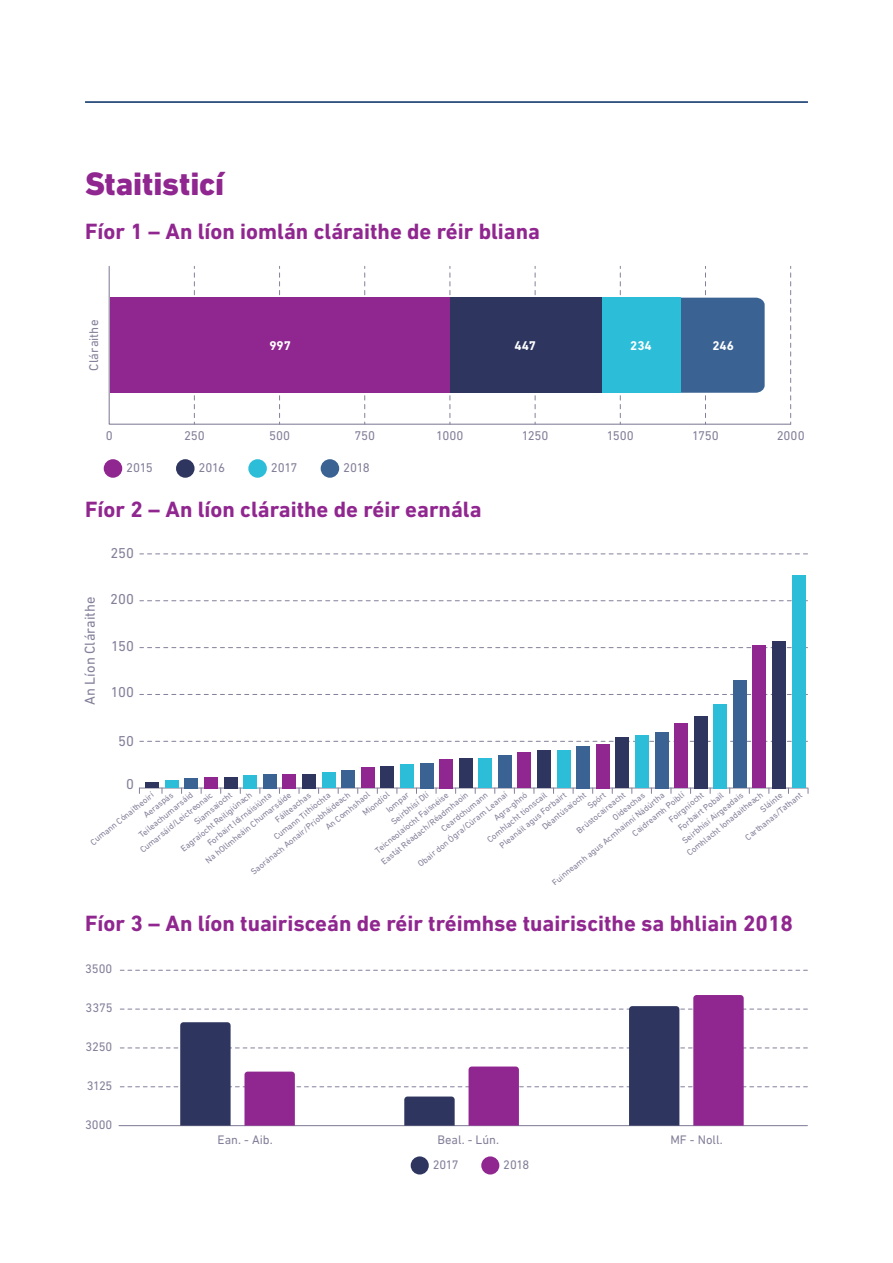
<style>
.page{position:relative;width:893px;height:1263px;background:#fff}
.page>*{position:absolute;margin:0;border:0;box-sizing:border-box;transform-origin:0 0}
.Heading_1{font:800 33px "DIN Next LT Pro";letter-spacing:-.005em;color:#90268f}
.Heading_2{font:700 22.5px "DIN Next LT Pro";color:#90268f}
.t1{font:14.55px "DIN Next LT Pro";color:#847f99}
.t2{font:12.9px "DIN Next LT Pro";letter-spacing:-.005em;color:#847f99}
.t3{font:700 12.9px "DIN Next LT Pro";color:#fff}
.t4{font:12.6px "DIN Next LT Pro";color:#847f99}
.t5{font:8.7px "DIN Next LT Pro";color:#847f99}
</style>
<div class="page">
<hr style="left:85px;top:101px;width:723px;height:2px;background:#002c62">
<div style="left:104px;top:459px;width:18px;height:19px;background:#90268f;border-radius:50%"></div>
<div style="left:176px;top:459px;width:19px;height:19px;background:#2e355f;border-radius:50%"></div>
<div style="left:248px;top:459px;width:19px;height:19px;background:#2cbdd8;border-radius:50%"></div>
<div style="left:321px;top:459px;width:18px;height:19px;background:#3a6293;border-radius:50%"></div>
<svg style="left:108px;top:266px;width:684px;height:159px"></svg>
<svg style="left:681px;top:266px;width:84px;height:158px"></svg>
<div style="left:601px;top:298px;width:80px;height:95px;background:#2cbdd8"></div>
<div style="left:449px;top:298px;width:152px;height:95px;background:#2e355f"></div>
<div style="left:110px;top:298px;width:339px;height:95px;background:#90268f"></div>
<svg style="left:140px;top:741px;width:667px;height:1px"></svg>
<svg style="left:140px;top:694px;width:667px;height:1px"></svg>
<svg style="left:140px;top:647px;width:667px;height:1px"></svg>
<svg style="left:140px;top:600px;width:667px;height:1px"></svg>
<svg style="left:140px;top:553px;width:667px;height:1px"></svg>
<hr style="left:139px;top:788px;width:668px;height:1px;background:#847f99">
<div style="left:792px;top:575px;width:13px;height:213px;background:#2cbdd8"></div>
<div style="left:772px;top:641px;width:14px;height:147px;background:#2e355f"></div>
<div style="left:753px;top:646px;width:13px;height:142px;background:#90268f"></div>
<div style="left:733px;top:680px;width:14px;height:108px;background:#3a6293"></div>
<div style="left:714px;top:704px;width:13px;height:84px;background:#2cbdd8"></div>
<div style="left:694px;top:716px;width:13px;height:72px;background:#2e355f"></div>
<div style="left:674px;top:723px;width:14px;height:65px;background:#90268f"></div>
<div style="left:655px;top:732px;width:13px;height:56px;background:#3a6293"></div>
<div style="left:635px;top:736px;width:14px;height:52px;background:#2cbdd8"></div>
<div style="left:616px;top:737px;width:13px;height:51px;background:#2e355f"></div>
<div style="left:596px;top:744px;width:13px;height:44px;background:#90268f"></div>
<div style="left:576px;top:746px;width:14px;height:42px;background:#3a6293"></div>
<div style="left:557px;top:751px;width:13px;height:37px;background:#2cbdd8"></div>
<div style="left:537px;top:751px;width:14px;height:37px;background:#2e355f"></div>
<div style="left:518px;top:752px;width:13px;height:36px;background:#90268f"></div>
<div style="left:498px;top:755px;width:14px;height:33px;background:#3a6293"></div>
<div style="left:479px;top:758px;width:13px;height:30px;background:#2cbdd8"></div>
<div style="left:459px;top:758px;width:13px;height:30px;background:#2e355f"></div>
<div style="left:439px;top:759px;width:14px;height:29px;background:#90268f"></div>
<div style="left:420px;top:763px;width:13px;height:25px;background:#3a6293"></div>
<div style="left:400px;top:765px;width:14px;height:23px;background:#2cbdd8"></div>
<div style="left:381px;top:767px;width:13px;height:21px;background:#2e355f"></div>
<div style="left:361px;top:767px;width:13px;height:21px;background:#90268f"></div>
<div style="left:341px;top:770px;width:14px;height:18px;background:#3a6293"></div>
<div style="left:322px;top:772px;width:13px;height:16px;background:#2cbdd8"></div>
<div style="left:302px;top:774px;width:14px;height:14px;background:#2e355f"></div>
<div style="left:283px;top:774px;width:13px;height:14px;background:#90268f"></div>
<div style="left:263px;top:774px;width:14px;height:14px;background:#3a6293"></div>
<div style="left:244px;top:775px;width:13px;height:13px;background:#2cbdd8"></div>
<div style="left:224px;top:777px;width:13px;height:11px;background:#2e355f"></div>
<div style="left:204px;top:777px;width:14px;height:11px;background:#90268f"></div>
<div style="left:185px;top:778px;width:13px;height:10px;background:#3a6293"></div>
<div style="left:165px;top:781px;width:14px;height:7px;background:#2cbdd8"></div>
<div style="left:146px;top:782px;width:13px;height:6px;background:#2e355f"></div>
<hr style="left:119px;top:1125px;width:688px;height:1px;background:#847f99">
<svg style="left:119px;top:970px;width:688px;height:1px"></svg>
<div style="left:411px;top:1156px;width:18px;height:18px;background:#2e355f;border-radius:50%"></div>
<div style="left:481px;top:1156px;width:18px;height:18px;background:#90268f;border-radius:50%"></div>
<svg style="left:120px;top:995px;width:687px;height:130px"></svg>
<p class="Heading_1" style="left:85px;top:164px;width:141px">Staitisticí</p>
<p class="Heading_2" style="left:85px;top:218px;width:457px">Fíor 1 – An líon iomlán cláraithe de réir bliana</p>
<p class="t2" style="left:86px;top:371px;width:52px;rotate:-90deg">Cláraithe</p>
<p class="t3" style="left:269px;top:338px;width:23px">997</p>
<p class="t3" style="left:514px;top:338px;width:23px">447</p>
<p class="t3" style="left:630px;top:338px;width:23px">234</p>
<p class="t3" style="left:712px;top:338px;width:23px">246</p>
<p class="t2" style="left:106px;top:428px;width:8px">0</p>
<p class="t2" style="left:184px;top:428px;width:22px">250</p>
<p class="t2" style="left:269px;top:428px;width:23px">500</p>
<p class="t2" style="left:354px;top:428px;width:22px">750</p>
<p class="t2" style="left:126px;top:460px;width:28px">2015</p>
<p class="t2" style="left:199px;top:460px;width:28px">2016</p>
<p class="t2" style="left:271px;top:460px;width:28px">2017</p>
<p class="t2" style="left:343px;top:460px;width:28px">2018</p>
<p class="t2" style="left:436px;top:428px;width:29px">1000</p>
<p class="t2" style="left:522px;top:428px;width:28px">1250</p>
<p class="t2" style="left:607px;top:428px;width:29px">1500</p>
<p class="t2" style="left:692px;top:428px;width:28px">1750</p>
<p class="t2" style="left:777px;top:428px;width:30px">2000</p>
<p class="Heading_2" style="left:85px;top:497px;width:398px">Fíor 2 – An líon cláraithe de réir earnála</p>
<p class="t1" style="left:81px;top:705px;width:110px;rotate:-90deg">An Líon Cláraithe</p>
<p class="t1" style="left:110px;top:545px;width:25px">250</p>
<p class="t1" style="left:110px;top:591px;width:25px">200</p>
<p class="t1" style="left:111px;top:637px;width:24px">150</p>
<p class="t1" style="left:111px;top:683px;width:24px">100</p>
<p class="t1" style="left:118px;top:732px;width:17px">50</p>
<p class="t1" style="left:126px;top:775px;width:9px">0</p>
<p class="t5" style="left:88px;top:839px;width:80px;rotate:-39deg">Cumann Cónaitheoirí</p>
<p class="t5" style="left:389px;top:818px;width:47px;rotate:-39deg">Seirbhísí Dlí</p>
<p class="t5" style="left:416px;top:861px;width:114px;rotate:-39deg">Obair don Ógra/Cúram Leanaí</p>
<p class="t5" style="left:630px;top:830px;width:66px;rotate:-39deg">Caidreamh Poiblí</p>
<p class="t5" style="left:492px;top:815px;width:41px;rotate:-39deg">Agra-ghnó</p>
<p class="t5" style="left:323px;top:824px;width:56px;rotate:-39deg">An Comhshaol</p>
<p class="t5" style="left:361px;top:810px;width:33px;rotate:-39deg">M iondíol</p>
<p class="t5" style="left:485px;top:836px;width:76px;rotate:-39deg">Comhlacht tionscail</p>
<p class="t5" style="left:676px;top:825px;width:58px;rotate:-39deg">Forbairt Pobail</p>
<p class="t5" style="left:179px;top:846px;width:90px;rotate:-39deg">Eagraíocht Reiligiúnach</p>
<p class="t5" style="left:249px;top:869px;width:127px;rotate:-39deg">Saoránach Aonair/Príobháideach</p>
<p class="t5" style="left:137px;top:832px;width:69px;rotate:-39deg">Teileachumarsáid</p>
<p class="t5" style="left:685px;top:850px;width:97px;rotate:-39deg">Comhlacht Ionadaitheach</p>
<p class="t5" style="left:192px;top:819px;width:48px;rotate:-39deg">Siamsaíocht</p>
<p class="t5" style="left:497px;top:842px;width:85px;rotate:-39deg">Pleanáil agus Forbairt</p>
<p class="t5" style="left:540px;top:824px;width:55px;rotate:-39deg">Déantúsaíocht</p>
<p class="t5" style="left:585px;top:803px;width:22px;rotate:-39deg">Spórt</p>
<p class="t5" style="left:575px;top:828px;width:62px;rotate:-39deg">Brústocaireacht</p>
<p class="t5" style="left:667px;top:816px;width:44px;rotate:-39deg">Foirgníocht</p>
<p class="t5" style="left:743px;top:834px;width:72px;rotate:-39deg">Carthanas/Tathant</p>
<p class="t5" style="left:384px;top:807px;width:29px;rotate:-39deg">Iompar</p>
<p class="t5" style="left:138px;top:847px;width:92px;rotate:-39deg">Cumarsáid/Leictreonaic</p>
<p class="t5" style="left:142px;top:812px;width:37px;rotate:-39deg">Aeraspás</p>
<p class="t5" style="left:273px;top:817px;width:45px;rotate:-39deg">Fáilteachas</p>
<p class="t5" style="left:203px;top:858px;width:109px;rotate:-39deg">Na hOllmheáin Chumarsáide</p>
<p class="t5" style="left:373px;top:848px;width:93px;rotate:-39deg">Teicneolaíocht Faisnéise</p>
<p class="t5" style="left:610px;top:814px;width:41px;rotate:-39deg">Oideachas</p>
<p class="t5" style="left:680px;top:838px;width:77px;rotate:-39deg">Seirbhísí Airgeadais</p>
<p class="t5" style="left:758px;top:806px;width:28px;rotate:-39deg">Sláinte</p>
<p class="t5" style="left:205px;top:840px;width:81px;rotate:-39deg">Forbairt Idirnáisiúnta</p>
<p class="t5" style="left:272px;top:834px;width:72px;rotate:-39deg">Cumann Tithíochta</p>
<p class="t5" style="left:379px;top:859px;width:111px;rotate:-39deg">Eastát Réadach/Réadmhaoin</p>
<p class="t5" style="left:439px;top:826px;width:59px;rotate:-39deg">Ceardchumann</p>
<p class="t5" style="left:550px;top:879px;width:144px;rotate:-39deg">Fuinneamh agus Acmhainní Nádúrtha</p>
<p class="Heading_2" style="left:85px;top:910px;width:710px">Fíor 3 – An líon tuairisceán de réir tréimhse tuairiscithe sa bhliain 2018</p>
<p class="t4" style="left:85px;top:961px;width:29px">3500</p>
<p class="t4" style="left:86px;top:1000px;width:28px">3375</p>
<p class="t4" style="left:86px;top:1039px;width:28px">3250</p>
<p class="t4" style="left:87px;top:1078px;width:27px">3125</p>
<p class="t4" style="left:85px;top:1118px;width:29px">3000</p>
<p class="t4" style="left:218px;top:1132px;width:57px">Ean. - Aib.</p>
<p class="t4" style="left:437px;top:1132px;width:63px">Beal. - Lún.</p>
<p class="t4" style="left:670px;top:1132px;width:54px">MF - Noll.</p>
<p class="t4" style="left:433px;top:1157px;width:27px">2017</p>
<p class="t4" style="left:503px;top:1157px;width:28px">2018</p>
</div>
